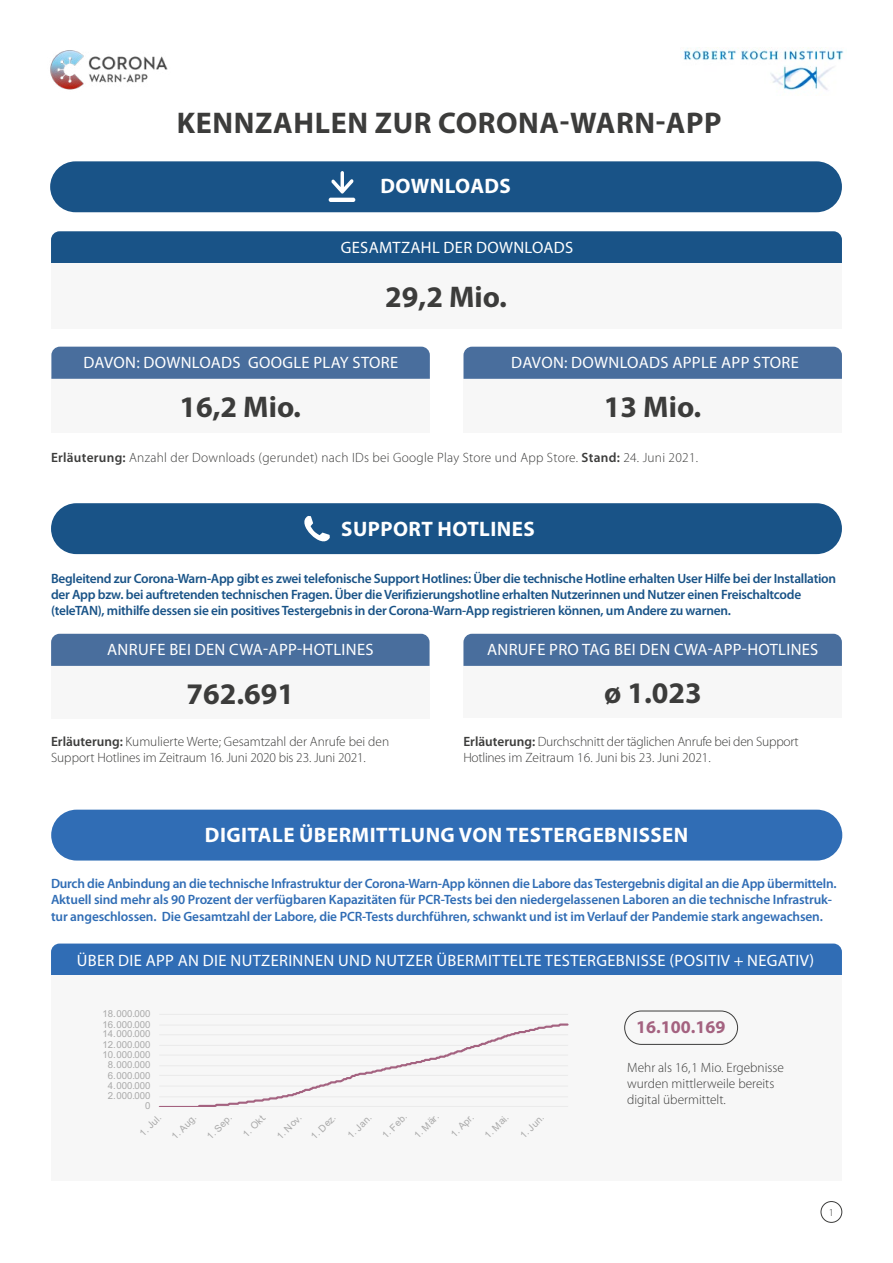
<style>
.page{position:relative;width:893px;height:1263px;background:#fff}
.page>*{position:absolute;margin:0;border:0;box-sizing:border-box;transform-origin:0 0}
.t1{font:700 30px "Myriad Pro";letter-spacing:.02em;color:#3c3c3b}
.t2{font:700 21px "Myriad Pro";letter-spacing:.02em;color:#fff}
.t3{font:700 18px "Myriad Pro";color:#a46280}
.t4{font:16.5px "Myriad Pro";letter-spacing:.02em;color:#fff}
.t5{font:600 13.5px/16.2px "Myriad Pro";letter-spacing:-.01em;color:#306db5}
.t6{font:600 13.5px/16.2px "Myriad Pro";letter-spacing:-.02em;color:#195387}
.t7{font:300 13.5px/16.2px "Myriad Pro";color:#3c3c3b}
.t8{font:300 13.5px "Myriad Pro";letter-spacing:.02em;color:#3c3c3b}
.t9{font:300 13.5px/16.2px "Myriad Pro";letter-spacing:-.02em;color:#3c3c3b}
.t10{font:300 10.5px "Myriad Pro";color:#3c3c3b}
.t11{font:9.6px "Arial";color:#aaa}
.s1{font-weight:600}
</style>
<div class="page">
<div style="left:51px;top:378px;width:379px;height:55px;background:#f7f7f7"></div>
<div style="left:51px;top:810px;width:791px;height:50px;background:#306db5;border-radius:25px"></div>
<div style="left:51px;top:231px;width:791px;height:32px;background:#195387"></div>
<div style="left:51px;top:347px;width:379px;height:32px;background:#496e9d"></div>
<div style="left:309px;top:241px;width:296px;height:13px;background:#195387"></div>
<div style="left:51px;top:263px;width:791px;height:66px;background:#f7f7f7"></div>
<img style="left:50px;top:50px;width:118px;height:40px">
<img style="left:683px;top:47px;width:161px;height:43px">
<div style="left:463px;top:347px;width:379px;height:32px;background:#496e9d"></div>
<div style="left:463px;top:379px;width:379px;height:53px;background:#f7f7f7"></div>
<div style="left:51px;top:634px;width:379px;height:32px;background:#496e9d"></div>
<div style="left:51px;top:666px;width:379px;height:53px;background:#f7f7f7"></div>
<div style="left:463px;top:666px;width:379px;height:51px;background:#f7f7f7"></div>
<div style="left:463px;top:634px;width:379px;height:32px;background:#496e9d"></div>
<div style="left:51px;top:503px;width:791px;height:51px;background:#195387;border-radius:25px"></div>
<svg style="left:304px;top:516px;width:26px;height:26px"></svg>
<div style="left:50px;top:161px;width:792px;height:51px;background:#195387;border-radius:25px"></div>
<svg style="left:331px;top:171px;width:23px;height:23px"></svg>
<hr style="left:329px;top:198px;width:26px;height:4px;background:#fff;border-radius:2px">
<div style="left:51px;top:943px;width:791px;height:32px;background:#306db5"></div>
<div style="left:51px;top:976px;width:791px;height:205px;background:#f7f7f7"></div>
<div style="left:624px;top:1011px;width:114px;height:33px;border:1px solid #3c3c3b;border-radius:17px"></div>
<div style="left:821px;top:1201px;width:21px;height:21px;border:1px solid #3c3c3b;border-radius:50%"></div>
<svg style="left:158px;top:1014px;width:411px;height:93px"></svg>
<h1 class="t1" style="left:177px;top:106px;width:546px">KENNZAHLEN ZUR CORONA-WARN-APP</h1>
<h2 class="t2" style="left:381px;top:175px;width:132px">DOWNLOADS</h2>
<p class="t4" style="left:341px;top:238px;width:234px">GESAMTZAHL DER DOWNLOADS</p>
<h1 class="t1" style="left:385px;top:280px;width:123px">29,2 Mio.</h1>
<p class="t4" style="left:83px;top:353px;width:316px">DAVON: DOWNLOADS GOOGLE PLAY STORE</p>
<p class="t4" style="left:511px;top:354px;width:289px">DAVON: DOWNLOADS APPLE APP STORE</p>
<h1 class="t1" style="left:604px;top:390px;width:99px">13 Mio.</h1>
<p class="t8" style="left:51px;top:450px;width:649px"><span class="s1">Erläuterung:</span> Anzahl der Downloads (gerundet) nach IDs bei Google Play Store und App Store. <span class="s1">Stand:</span> 24. Juni 2021.</p>
<h1 class="t1" style="left:179px;top:390px;width:123px">16,2 Mio.</h1>
<h2 class="t2" style="left:341px;top:517px;width:195px">SUPPORT HOTLINES</h2>
<p class="t6" style="left:51px;top:570px;width:787px">Begleitend zur Corona-Warn-App gibt es zwei telefonische Support Hotlines: Über die technische Hotline erhalten User Hilfe bei der Installation der App bzw. bei auftretenden technischen Fragen. Über die Verifizierungshotline erhalten Nutzerinnen und Nutzer einen Freischaltcode (teleTAN), mithilfe dessen sie ein positives Testergebnis in der Corona-Warn-App registrieren können, um Andere zu warnen.</p>
<p class="t4" style="left:107px;top:640px;width:268px">ANRUFE BEI DEN CWA-APP-HOTLINES</p>
<h1 class="t1" style="left:186px;top:677px;width:109px">762.691</h1>
<p class="t7" style="left:51px;top:734px;width:340px"><span class="s1">Erläuterung:</span> Kumulierte Werte; Gesamtzahl der Anrufe bei den<br>Support Hotlines im Zeitraum 16. Juni 2020 bis 23. Juni 2021.</p>
<p class="t4" style="left:487px;top:641px;width:333px">ANRUFE PRO TAG BEI DEN CWA-APP-HOTLINES</p>
<h1 class="t1" style="left:604px;top:676px;width:99px">ø 1.023</h1>
<p class="t9" style="left:463px;top:733px;width:337px"><span class="s1">Erläuterung:</span> Durchschnitt der täglichen Anrufe bei den Support<br>Hotlines im Zeitraum 16. Juni bis 23. Juni 2021.</p>
<h2 class="t2" style="left:205px;top:823px;width:485px">DIGITALE ÜBERMITTLUNG VON TESTERGEBNISSEN</h2>
<p class="t5" style="left:51px;top:876px;width:787px">Durch die Anbindung an die technische Infrastruktur der Corona-Warn-App können die Labore das Testergebnis digital an die App übermitteln.<br>Aktuell sind mehr als 90 Prozent der verfügbaren Kapazitäten für PCR-Tests bei den niedergelassenen Laboren an die technische Infrastruk&shy;tur angeschlossen. Die Gesamtzahl der Labore, die PCR-Tests durchführen, schwankt und ist im Verlauf der Pandemie stark angewachsen.</p>
<p class="t4" style="left:77px;top:951px;width:739px">ÜBER DIE APP AN DIE NUTZERINNEN UND NUTZER ÜBERMITTELTE TESTERGEBNISSE (POSITIV + NEGATIV)</p>
<p class="t11" style="left:102px;top:1007px;width:50px">18.000.000</p>
<p class="t11" style="left:102px;top:1018px;width:50px">16.000.000</p>
<p class="t11" style="left:102px;top:1027px;width:50px">14.000.000</p>
<p class="t11" style="left:102px;top:1038px;width:50px">12.000.000</p>
<p class="t11" style="left:102px;top:1048px;width:50px">10.000.000</p>
<p class="t11" style="left:108px;top:1058px;width:44px">8.000.000</p>
<p class="t11" style="left:108px;top:1069px;width:44px">6.000.000</p>
<p class="t11" style="left:108px;top:1079px;width:44px">4.000.000</p>
<p class="t11" style="left:108px;top:1089px;width:44px">2.000.000</p>
<p class="t11" style="left:145px;top:1099px;width:7px">0</p>
<p class="t11" style="left:136px;top:1130px;width:28px;rotate:-45deg">1. Jul.</p>
<p class="t11" style="left:169px;top:1133px;width:32px;rotate:-45deg">1. Aug.</p>
<p class="t11" style="left:204px;top:1133px;width:32px;rotate:-45deg">1. Sep.</p>
<p class="t11" style="left:240px;top:1131px;width:30px;rotate:-45deg">1. Okt.</p>
<p class="t11" style="left:274px;top:1133px;width:32px;rotate:-45deg">1. Nov.</p>
<p class="t11" style="left:308px;top:1133px;width:32px;rotate:-45deg">1. Dez.</p>
<p class="t11" style="left:344px;top:1132px;width:31px;rotate:-45deg">1. Jan.</p>
<p class="t11" style="left:379px;top:1132px;width:32px;rotate:-45deg">1. Feb.</p>
<p class="t11" style="left:411px;top:1132px;width:32px;rotate:-45deg">1. Mär.</p>
<p class="t11" style="left:448px;top:1131px;width:30px;rotate:-45deg">1. Apr.</p>
<p class="t11" style="left:482px;top:1132px;width:31px;rotate:-45deg">1. Mai.</p>
<p class="t11" style="left:517px;top:1132px;width:31px;rotate:-45deg">1. Jun.</p>
<h3 class="t3" style="left:636px;top:1017px;width:91px">16.100.169</h3>
<p class="t7" style="left:627px;top:1059px;width:158px">Mehr als 16,1 Mio. Ergebnisse wurden mittlerweile bereits digital übermittelt.</p>
<p class="t10" style="left:829px;top:1206px;width:7px">1</p>
</div>
